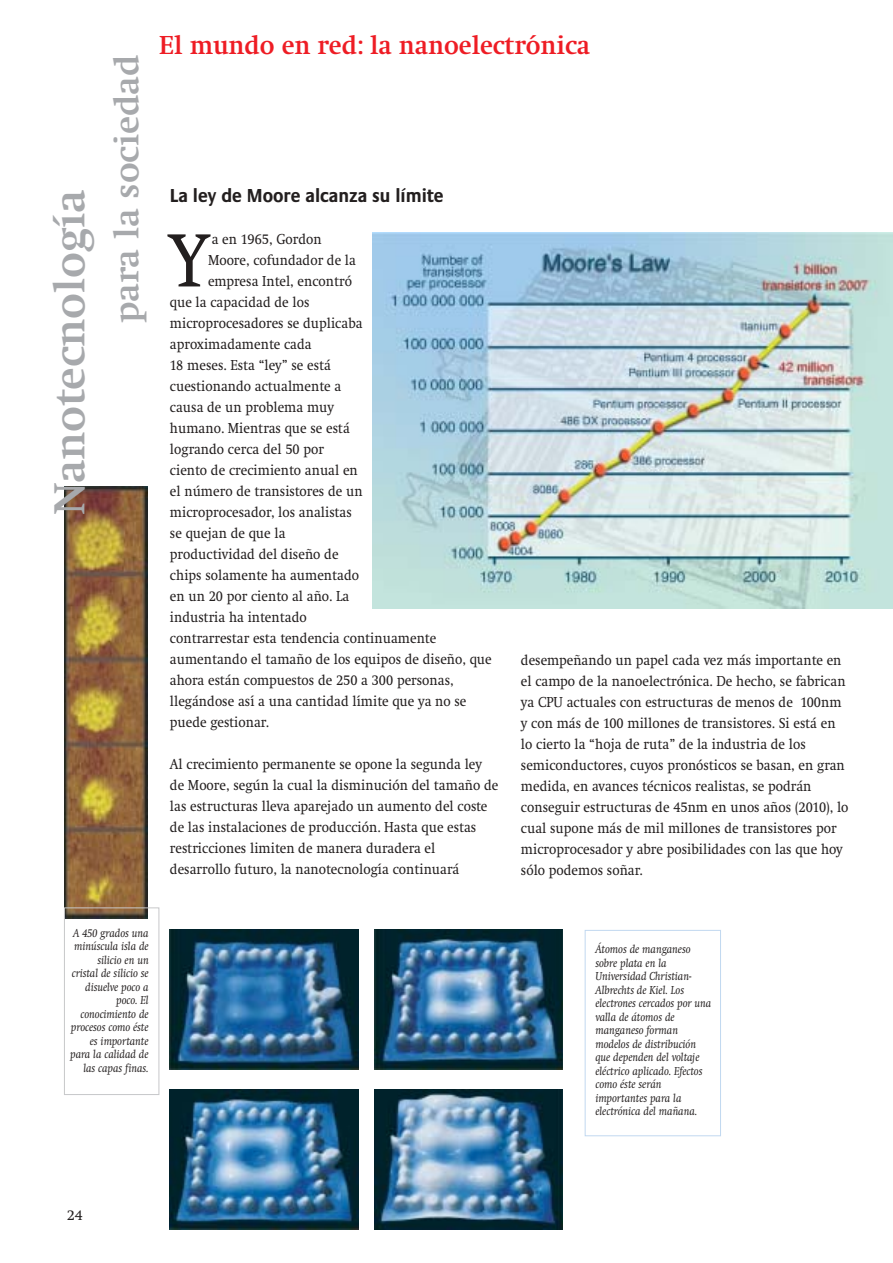
<style>
.page{position:relative;width:893px;height:1263px;background:#fff}
.page>*{position:absolute;margin:0;border:0;box-sizing:border-box;transform-origin:0 0}
.t1{font:78px "Swift EF";color:#231f1f;scale:.9 1}
.t2{font:700 45px "Swift EF";color:#a7a9ac}
.t3{font:700 36px "Swift EF";color:#a7a9ac}
.t4{font:700 27px "Swift EF";color:#ee1c24;scale:.95 1}
.t5{font:700 19.5px "Praxis EF";color:#231f1f;scale:.9 1}
.t6{font:15px/21px "Swift EF";color:#231f1f;scale:.9 1}
.t7{font:15px "Swift EF";color:#231f1f}
.t8{font:italic 12px/13.5px "Swift EF";letter-spacing:-.005em;color:#231f1f;scale:.9 1}
</style>
<div class="page">
<img style="left:64px;top:486px;width:84px;height:432px">
<div style="left:64px;top:908px;width:95px;height:187px;border:1px solid #c7c8ca"></div>
<img style="left:170px;top:929px;width:188px;height:141px">
<img style="left:374px;top:929px;width:188px;height:141px">
<img style="left:170px;top:1089px;width:188px;height:141px">
<img style="left:374px;top:1089px;width:188px;height:141px">
<div style="left:584px;top:930px;width:137px;height:206px;border:1px solid #c1d8f0"></div>
<img style="left:372px;top:232px;width:520px;height:376px">
<h2 class="t2" style="left:52px;top:515px;width:326px;rotate:-90deg">Nanotecnología</h2>
<h3 class="t3" style="left:113px;top:323px;width:270px;rotate:-90deg">para la sociedad</h3>
<h3 class="t4" style="left:159px;top:35px;width:455px">El mundo en red: la nanoelectrónica</h3>
<h3 class="t5" style="left:170px;top:189px;width:305px">La ley de Moore alcanza su límite</h3>
<h1 class="t1" style="left:170px;top:231px;width:44px">Y</h1>
<p class="t6" style="left:212px;top:230px;width:124px">a en 1965, Gordon</p>
<p class="t6" style="left:208px;top:251px;width:166px">Moore, cofundador de la</p>
<p class="t6" style="left:208px;top:272px;width:161px">empresa Intel, encontró</p>
<p class="t6" style="left:170px;top:293px;width:157px">que la capacidad de los</p>
<p class="t6" style="left:170px;top:314px;width:215px">microprocesadores se duplicaba</p>
<p class="t6" style="left:170px;top:335px;width:159px">aproximadamente cada</p>
<p class="t6" style="left:170px;top:356px;width:180px">18 meses. Esta “ley” se está</p>
<p class="t6" style="left:170px;top:377px;width:192px">cuestionando actualmente a</p>
<p class="t6" style="left:170px;top:398px;width:184px">causa de un problema muy</p>
<p class="t6" style="left:170px;top:419px;width:201px">humano. Mientras que se está</p>
<p class="t6" style="left:170px;top:440px;width:173px">logrando cerca del 50 por</p>
<p class="t6" style="left:170px;top:461px;width:210px">ciento de crecimiento anual en</p>
<p class="t6" style="left:170px;top:482px;width:216px">el número de transistores de un</p>
<p class="t6" style="left:170px;top:503px;width:204px">microprocesador, los analistas</p>
<p class="t6" style="left:170px;top:524px;width:130px">se quejan de que la</p>
<p class="t6" style="left:170px;top:545px;width:189px">productividad del diseño de</p>
<p class="t6" style="left:170px;top:566px;width:212px">chips solamente ha aumentado</p>
<p class="t6" style="left:170px;top:587px;width:201px">en un 20 por ciento al año. La</p>
<p class="t6" style="left:170px;top:608px;width:153px">industria ha intentado</p>
<p class="t6" style="left:170px;top:629px;width:297px">contrarrestar esta tendencia continuamente</p>
<p class="t6" style="left:170px;top:650px;width:359px">aumentando el tamaño de los equipos de diseño, que</p>
<p class="t6" style="left:170px;top:671px;width:317px">ahora están compuestos de 250 a 300 personas,</p>
<p class="t6" style="left:170px;top:692px;width:331px">llegándose así a una cantidad límite que ya no se</p>
<p class="t6" style="left:170px;top:713px;width:111px">puede gestionar.</p>
<p class="t6" style="left:170px;top:755px;width:366px">Al crecimiento permanente se opone la segunda ley de Moore, según la cual la disminución del tamaño de las estructuras lleva aparejado un aumento del coste de las instalaciones de producción. Hasta que estas restricciones limiten de manera duradera el desarrollo futuro, la nanotecnología continuará</p>
<p class="t6" style="left:521px;top:651px;width:365px">desempeñando un papel cada vez más importante en el campo de la nanoelectrónica. De hecho, se fabrican ya CPU actuales con estructuras de menos de 100nm y con más de 100 millones de transistores. Si está en lo cierto la “hoja de ruta” de la industria de los semiconductores, cuyos pronósticos se basan, en gran medida, en avances técnicos realistas, se podrán conseguir estructuras de 45nm en unos años (2010), lo cual supone más de mil millones de transistores por microprocesador y abre posibilidades con las que hoy sólo podemos soñar.</p>
<p class="t8" style="left:70px;top:927px;width:89px;text-align:right">A 450 grados una minúscula isla de silicio en un cristal de silicio se disuelve poco a poco. El conocimiento de procesos como éste es importante para la calidad de las capas finas.</p>
<p class="t8" style="left:595px;top:943px;width:130px">Átomos de manganeso sobre plata en la<br>Universidad Christian-<br>Albrechts de Kiel. Los electrones cercados por una valla de átomos de manganeso forman modelos de distribución que dependen del voltaje eléctrico aplicado. Efectos como éste serán importantes para la electrónica del mañana.</p>
<p class="t7" style="left:67px;top:1210px;width:17px">24</p>
</div>
